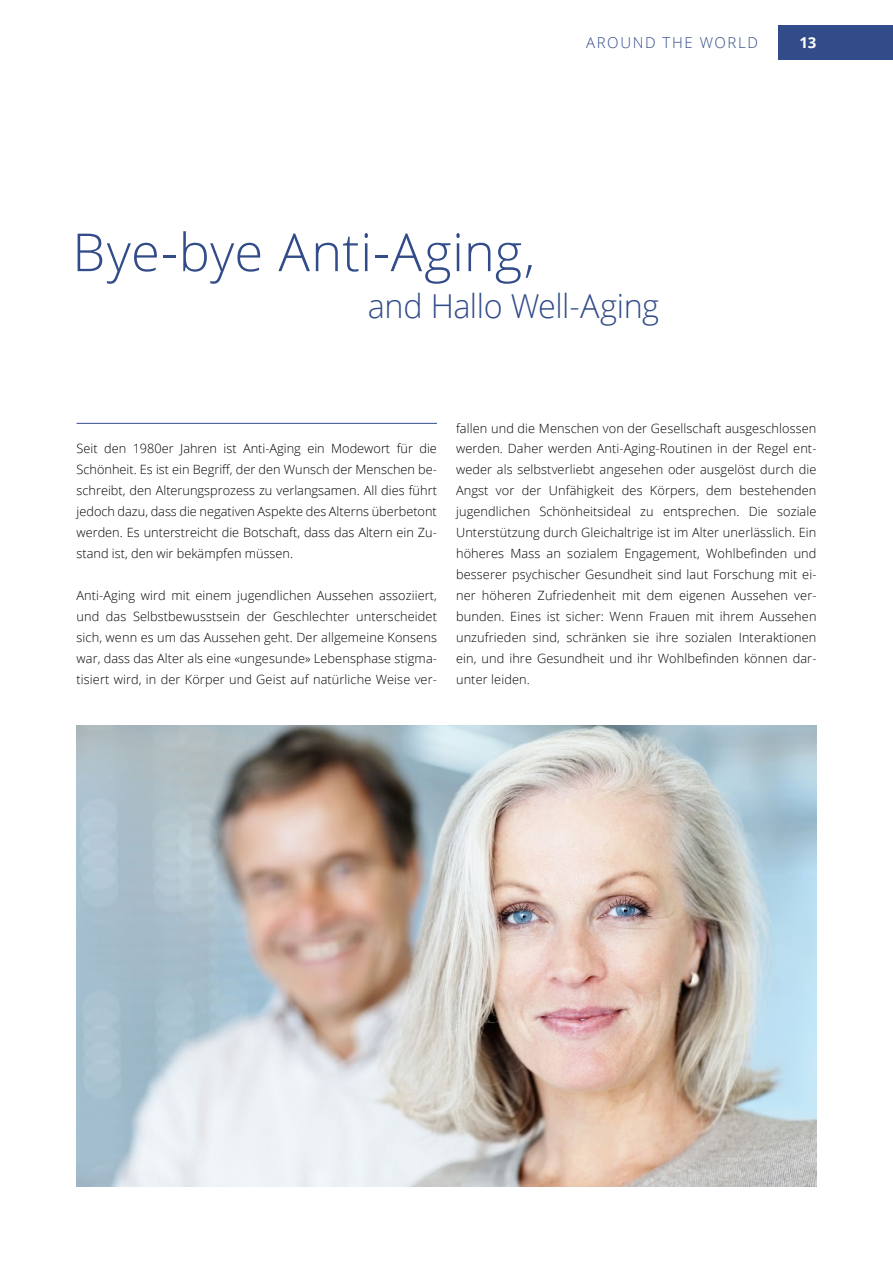
<style>
.page{position:relative;width:893px;height:1263px;background:#fff}
.page>*{position:absolute;margin:0;border:0;box-sizing:border-box;transform-origin:0 0}
.t1{font:300 52.5px "Open Sans";letter-spacing:.005em;color:#324c89}
.t2{font:300 33px "Open Sans";letter-spacing:-.015em;color:#324c89}
.t3{font:300 15px "Open Sans";letter-spacing:.105em;color:#324c89}
.t4{font:700 15px "Open Sans";color:#fff}
.t5{font:300 12.75px/21px "Open Sans";letter-spacing:.01em;color:#000;text-align:justify}
</style>
<div class="page">
<div style="left:778px;top:26px;width:115px;height:34px;background:#324c89"></div>
<hr style="left:77px;top:423px;width:360px;height:1px;background:#324c89">
<img style="left:77px;top:726px;width:739px;height:460px">
<p class="t3" style="left:586px;top:32px;width:174px">AROUND THE WORLD</p>
<p class="t4" style="left:800px;top:32px;width:18px">13</p>
<h1 class="t1" style="left:72px;top:216px;width:464px">Bye-bye Anti-Aging,</h1>
<h2 class="t2" style="left:368px;top:283px;width:293px">and Hallo Well-Aging</h2>
<p class="t5" style="left:77px;top:438px;width:362px">Seit den 1980er Jahren ist Anti-Aging ein Modewort für die Schönheit. Es ist ein Begriff, der den Wunsch der Menschen be&shy;schreibt, den Alterungsprozess zu verlangsamen. All dies führt jedoch dazu, dass die negativen Aspekte des Alterns überbetont werden. Es unterstreicht die Botschaft, dass das Altern ein Zu&shy;stand ist, den wir bekämpfen müssen.</p>
<p class="t5" style="left:77px;top:585px;width:362px">Anti-Aging wird mit einem jugendlichen Aussehen assoziiert, und das Selbstbewusstsein der Geschlechter unterscheidet sich, wenn es um das Aussehen geht. Der allgemeine Konsens war, dass das Alter als eine «ungesunde» Lebensphase stigma&shy;tisiert wird, in der Körper und Geist auf natürliche Weise ver-</p>
<p class="t5" style="left:456px;top:417px;width:362px">fallen und die Menschen von der Gesellschaft ausgeschlossen werden. Daher werden Anti-Aging-Routinen in der Regel ent&shy;weder als selbstverliebt angesehen oder ausgelöst durch die Angst vor der Unfähigkeit des Körpers, dem bestehenden jugendlichen Schönheitsideal zu entsprechen. Die soziale Unterstützung durch Gleichaltrige ist im Alter unerlässlich. Ein höheres Mass an sozialem Engagement, Wohlbefinden und besserer psychischer Gesundheit sind laut Forschung mit ei&shy;ner höheren Zufriedenheit mit dem eigenen Aussehen ver&shy;bunden. Eines ist sicher: Wenn Frauen mit ihrem Aussehen unzufrieden sind, schränken sie ihre sozialen Interaktionen ein, und ihre Gesundheit und ihr Wohlbefinden können dar&shy;unter leiden.</p>
</div>
